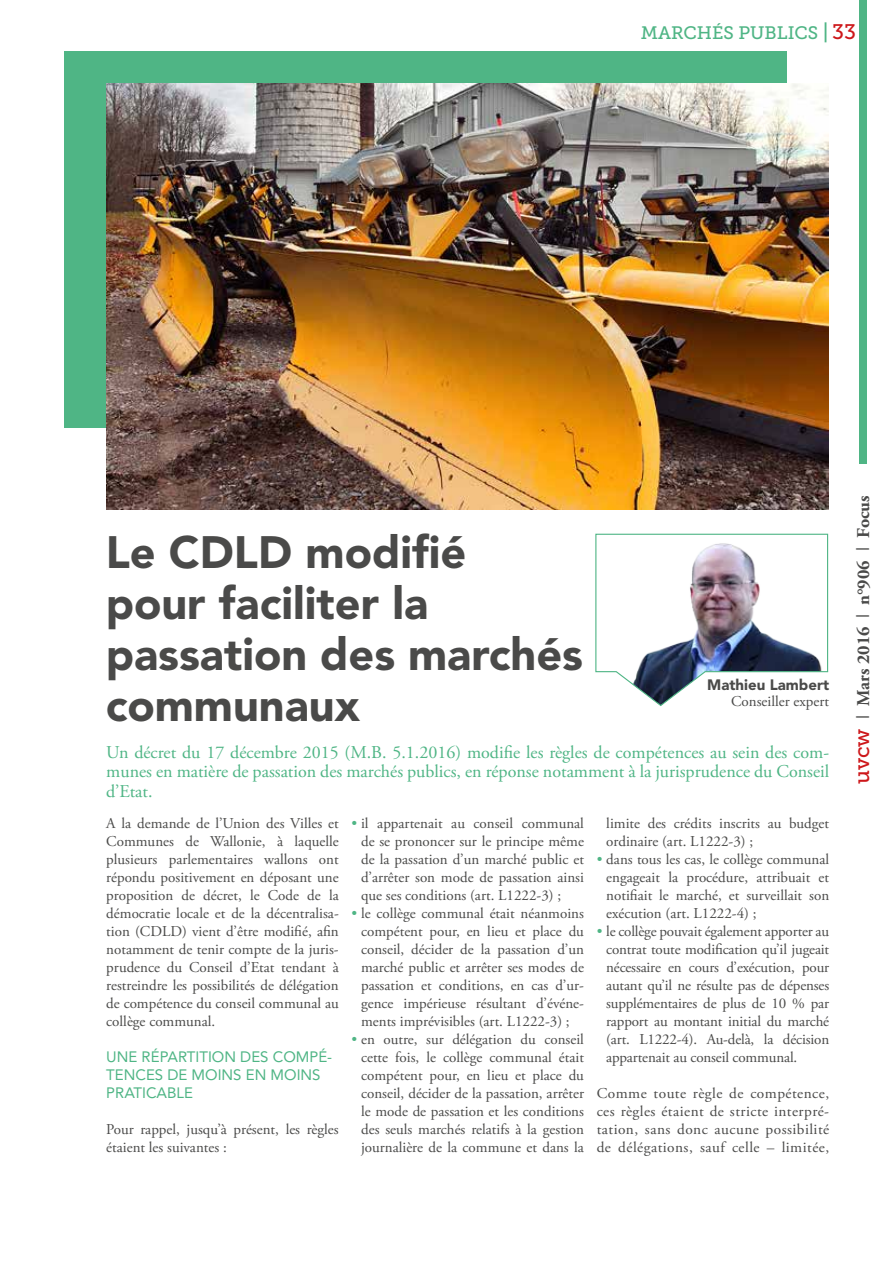
<style>
.page{position:relative;width:893px;height:1263px;background:#fff}
.page>*{position:absolute;margin:0;border:0;box-sizing:border-box;transform-origin:0 0}
.t1{font:900 45px/51px "Avenir LT Std";color:#4a4a49}
.t2{font:21px "Museo Slab 500";color:#cd171a}
.t3{font:18px/19.5px "Adobe Garamond Pro";color:#4fb585;text-align:justify}
.t4{font:700 18px "Adobe Garamond Pro";color:#4a4a49}
.t5{font:18px "Museo Slab 500";color:#4fb585}
.t6{font:15px/18px "Adobe Garamond Pro";color:#4a4a49;text-align:justify}
.t7{font:15px/18px "Avenir LT Std";color:#4fb585}
.t8{font:900 15px "Avenir LT Std";color:#4a4a49}
.s1{font-size:21px}
.s2{color:#4fb585}
.s3{font-family:"Museo Slab 500";font-weight:400;font-size:21px;color:#cd171a}
.s4{font-family:"Century Gothic";font-weight:400}
</style>
<div class="page">
<div style="left:859px;top:0;width:7px;height:463px;background:#4fb585"></div>
<div style="left:64px;top:51px;width:723px;height:376px;background:#4fb585"></div>
<img style="left:106px;top:84px;width:723px;height:425px">
<img style="left:595px;top:533px;width:234px;height:173px">
<p class="t5" style="left:641px;top:22px;width:189px">MARCHÉS PUBLICS <span class="s1">|</span></p>
<h2 class="t2" style="left:832px;top:20px;width:25px">33</h2>
<h1 class="t1" style="left:106px;top:526px;width:479px">Le CDLD modifié<br>pour faciliter la passation des marchés communaux</h1>
<p class="t8" style="left:707px;top:675px;width:123px">Mathieu Lambert</p>
<p class="t6" style="left:731px;top:693px;width:99px">Conseiller expert</p>
<p class="t3" style="left:106px;top:743px;width:724px">Un décret du 17 décembre 2015 (M.B. 5.1.2016) modifie les règles de compétences au sein des com&shy;munes en matière de passation des marchés publics, en réponse notamment à la jurisprudence du Conseil d’Etat.</p>
<p class="t6" style="left:106px;top:815px;width:234px">A la demande de l’Union des Villes et Communes de Wallonie, à laquelle plusieurs parlementaires wallons ont répondu positivement en déposant une proposition de décret, le Code de la démocratie locale et de la décentralisa&shy;tion (CDLD) vient d’être modifié, afin notamment de tenir compte de la juris&shy;prudence du Conseil d’Etat tendant à restreindre les possibilités de délégation de compétence du conseil communal au collège communal.</p>
<p class="t7" style="left:106px;top:1048px;width:227px">UNE RÉPARTITION DES COMPÉ-<br>TENCES DE MOINS EN MOINS<br>PRATICABLE</p>
<p class="t6" style="left:106px;top:1121px;width:234px">Pour rappel, jusqu’à présent, les règles étaient les suivantes :</p>
<p class="t6" style="left:361px;top:815px;width:224px;text-indent:-10px"><span class="s2">•</span> il appartenait au conseil communal de se prononcer sur le principe même de la passation d’un marché public et d’arrêter son mode de passation ainsi que ses conditions (art. L1222-3) ;</p>
<p class="t6" style="left:361px;top:905px;width:224px;text-indent:-10px"><span class="s2">•</span> le collège communal était néanmoins compétent pour, en lieu et place du conseil, décider de la passation d’un marché public et arrêter ses modes de passation et conditions, en cas d’ur&shy;gence impérieuse résultant d’événe&shy;ments imprévisibles (art. L1222-3) ;</p>
<p class="t6" style="left:361px;top:1031px;width:224px;text-indent:-10px"><span class="s2">•</span> en outre, sur délégation du conseil cette fois, le collège communal était compétent pour, en lieu et place du conseil, décider de la passation, arrêter le mode de passation et les conditions des seuls marchés relatifs à la gestion journalière de la commune et dans la</p>
<p class="t6" style="left:606px;top:815px;width:224px">limite des crédits inscrits au budget ordinaire (art. L1222-3) ;</p>
<p class="t6" style="left:606px;top:851px;width:224px;text-indent:-10px"><span class="s2">•</span> dans tous les cas, le collège communal engageait la procédure, attribuait et notifiait le marché, et surveillait son exécution (art. L1222-4) ;</p>
<p class="t6" style="left:606px;top:923px;width:225px;text-indent:-9px"><span class="s2">•</span> le collège pouvait également apporter au contrat toute modification qu’il jugeait nécessaire en cours d’exécution, pour autant qu’il ne résulte pas de dépenses supplémentaires de plus de 10 % par rapport au montant initial du marché (art. L1222-4). Au-delà, la décision appartenait au conseil communal.</p>
<p class="t6" style="left:597px;top:1085px;width:234px">Comme toute règle de compétence, ces règles étaient de stricte interpré&shy;tation, sans donc aucune possibilité de délégations, sauf celle – limitée,</p>
<p class="t4" style="left:853px;top:784px;width:290px;rotate:-90deg"><span class="s3">uvcw</span> <span class="s4">I</span> Mars 2016 <span class="s4">I</span> n°906 <span class="s4">I</span> Focus</p>
</div>
